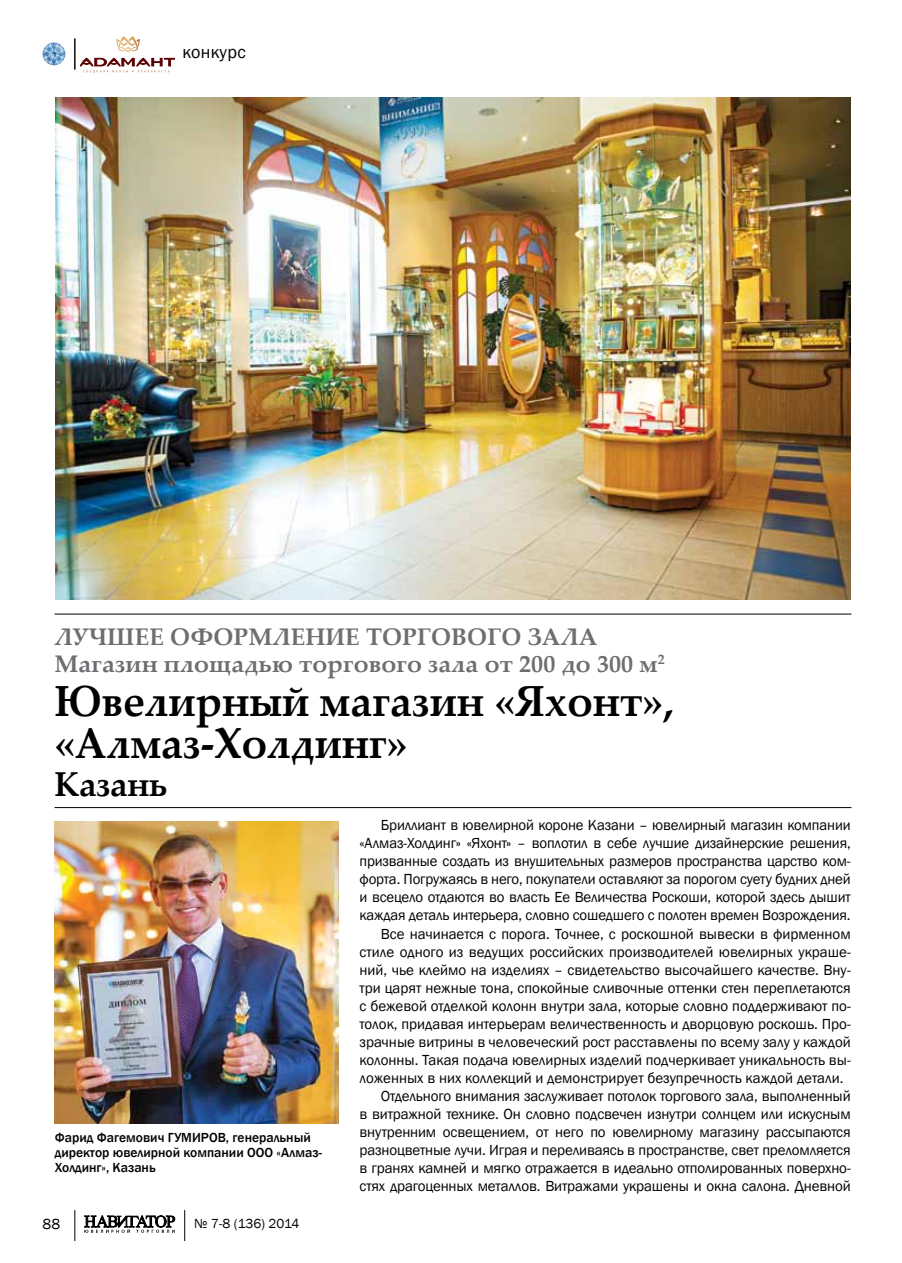
<style>
.page{position:relative;width:902px;height:1263px;background:#fff}
.page>*{position:absolute;margin:0;border:0;box-sizing:border-box;transform-origin:0 0}
.t1{font:700 43.5px/42px "Palatino Linotype";color:#000;scale:.94 1}
.t2{font:700 34.5px "Palatino Linotype";color:#000;scale:.95 1}
.t3{font:700 24px/27.3px "Palatino Linotype";letter-spacing:.005em;color:#6d6e71}
.t4{font:18px "Franklin Gothic";letter-spacing:.02em;color:#000}
.t5{font:15px "Franklin Gothic";letter-spacing:-.01em;color:#000}
.t6{font:500 13.5px/15px "Franklin Gothic";color:#000}
.t7{font:13.5px "Franklin Gothic";letter-spacing:-.005em;color:#000}
</style>
<div class="page">
<img style="left:43px;top:43px;width:22px;height:22px;border-radius:11px">
<svg style="left:84px;top:1215px;width:91px;height:18px"></svg>
<hr style="left:184px;top:1210px;width:1px;height:31px;background:#000">
<hr style="left:74px;top:1210px;width:1px;height:31px;background:#000">
<hr style="left:74px;top:39px;width:1px;height:30px;background:#000">
<svg style="left:80px;top:58px;width:95px;height:15px"></svg>
<svg style="left:116px;top:36px;width:24px;height:15px"></svg>
<hr style="left:54px;top:807px;width:797px;height:1px;background:#000">
<hr style="left:54px;top:614px;width:797px;height:1px;background:#000">
<img style="left:55px;top:98px;width:795px;height:502px">
<img style="left:54px;top:821px;width:285px;height:302px">
<p class="t4" style="left:182px;top:41px;width:65px">конкурс</p>
<h3 class="t3" style="left:54px;top:622px;width:611px">Лучшее оформление торгового зала<br>Магазин площадью торгового зала от 200 до 300 м<sup>2</sup></h3>
<h1 class="t1" style="left:54px;top:679px;width:660px">Ювелирный магазин «Яхонт», «Алмаз-Холдинг»</h1>
<h2 class="t2" style="left:54px;top:759px;width:120px">Казань</h2>
<p class="t6" style="left:55px;top:1130px;width:257px">Фарид Фагемович Гумиров, генеральный директор ювелирной компании ООО</p>
<p class="t6" style="left:276px;top:1145px;width:47px">«Алмаз-</p>
<p class="t6" style="left:55px;top:1160px;width:102px">Холдинг», Казань</p>
<p class="t5" style="left:43px;top:1214px;width:19px">88</p>
<p class="t7" style="left:194px;top:1215px;width:107px">№ 7-8 (136) 2014</p>
<p class="t5" style="left:381px;top:816px;width:471px">Бриллиант в ювелирной короне Казани – ювелирный магазин компании</p>
<p class="t5" style="left:359px;top:834px;width:492px">«Алмаз-Холдинг» «Яхонт» – воплотил в себе лучшие дизайнерские решения,</p>
<p class="t5" style="left:359px;top:852px;width:492px">призванные создать из внушительных размеров пространства царство ком-</p>
<p class="t5" style="left:359px;top:870px;width:492px">форта. Погружаясь в него, покупатели оставляют за порогом суету будних дней</p>
<p class="t5" style="left:359px;top:888px;width:492px">и всецело отдаются во власть Ее Величества Роскоши, которой здесь дышит</p>
<p class="t5" style="left:359px;top:906px;width:492px">каждая деталь интерьера, словно сошедшего с полотен времен Возрождения.</p>
<p class="t5" style="left:381px;top:924px;width:471px">Все начинается с порога. Точнее, с роскошной вывески в фирменном</p>
<p class="t5" style="left:359px;top:942px;width:492px">стиле одного из ведущих российских производителей ювелирных украше-</p>
<p class="t5" style="left:359px;top:960px;width:492px">ний, чье клеймо на изделиях – свидетельство высочайшего качестве. Вну-</p>
<p class="t5" style="left:359px;top:978px;width:492px">три царят нежные тона, спокойные сливочные оттенки стен переплетаются</p>
<p class="t5" style="left:359px;top:996px;width:492px">с бежевой отделкой колонн внутри зала, которые словно поддерживают по-</p>
<p class="t5" style="left:359px;top:1014px;width:492px">толок, придавая интерьерам величественность и дворцовую роскошь. Про-</p>
<p class="t5" style="left:359px;top:1032px;width:492px">зрачные витрины в человеческий рост расставлены по всему залу у каждой</p>
<p class="t5" style="left:359px;top:1050px;width:492px">колонны. Такая подача ювелирных изделий подчеркивает уникальность вы-</p>
<p class="t5" style="left:359px;top:1068px;width:485px">ложенных в них коллекций и демонстрирует безупречность каждой детали.</p>
<p class="t5" style="left:381px;top:1086px;width:471px">Отдельного внимания заслуживает потолок торгового зала, выполненный</p>
<p class="t5" style="left:359px;top:1104px;width:492px">в витражной технике. Он словно подсвечен изнутри солнцем или искусным</p>
<p class="t5" style="left:359px;top:1122px;width:492px">внутренним освещением, от него по ювелирному магазину рассыпаются</p>
<p class="t5" style="left:359px;top:1140px;width:492px">разноцветные лучи. Играя и переливаясь в пространстве, свет преломляется</p>
<p class="t5" style="left:359px;top:1158px;width:492px">в гранях камней и мягко отражается в идеально отполированных поверхно-</p>
<p class="t5" style="left:359px;top:1176px;width:492px">стях драгоценных металлов. Витражами украшены и окна салона. Дневной</p>
</div>
